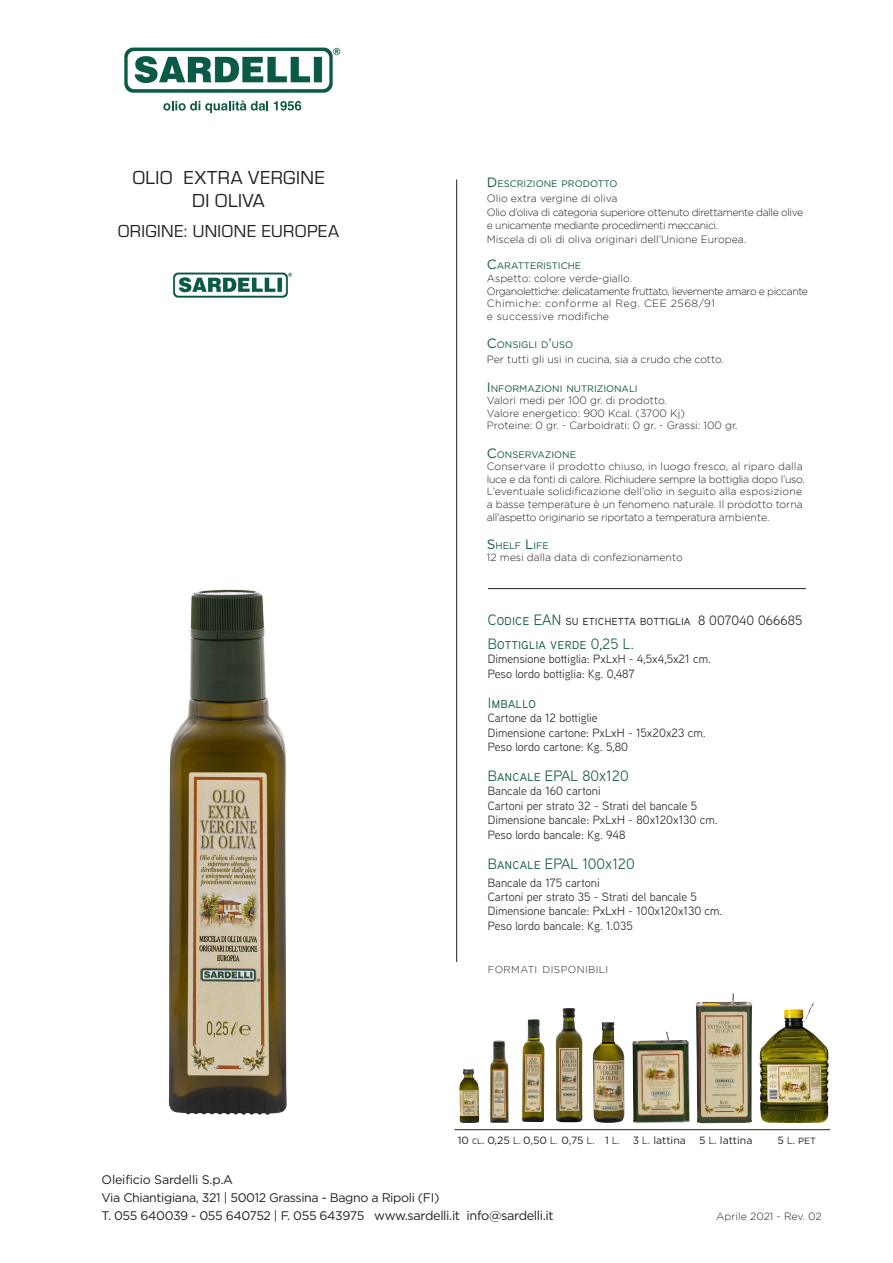
<style>
.page{position:relative;width:893px;height:1263px;background:#fff}
.page>*{position:absolute;margin:0;border:0;box-sizing:border-box;transform-origin:0 0}
.t1{font:19.5px "Eurostile";letter-spacing:.02em;color:#231f20}
.t2{font:18px "Eurostile";letter-spacing:.02em;color:#231f20}
.t3{font:15px "Aaux Next";color:#135846}
.t4{font:13.5px "Aaux Next";color:#231f20}
.t5{font:12.45px "Gotham";letter-spacing:-.03em;color:#231f20}
.t6{font:12px "Aaux Next";color:#231f20}
.t7{font:300 10.5px/12.6px "Gotham";letter-spacing:-.01em;color:#231f20}
.t8{font:300 10.5px "Gotham";letter-spacing:-.04em;color:#231f20}
.t9{font:300 10.5px "Gotham";letter-spacing:-.045em;color:#231f20}
.t10{font:300 10.5px "Gotham";letter-spacing:-.03em;color:#231f20}
.t11{font:300 10.5px "Gotham";letter-spacing:.01em;color:#231f20}
.t12{font:10.5px "Gotham";color:#231f20}
.t13{font:300 10.5px "Gotham";letter-spacing:.045em;color:#231f20}
.t14{font:300 10.5px "Gotham";letter-spacing:.015em;color:#231f20}
.t15{font:10.5px "Aaux Next";color:#231f20}
.t16{font:300 10.05px "Gotham";letter-spacing:.045em;color:#231f20}
.t17{font:9.45px "Gotham";color:#135846}
.t18{font:9px "Gotham";color:#231f20}
.s1{font-size:13.5px}
.s2{font-size:15px;color:#135846}
.s3{font-family:"Aaux Next"}
.s4{font-family:"Gotham"}
.s5{font-size:10.5px}
.s6{font-family:"Aaux Next";font-size:10.5px}
.s7{font-size:12.75px}
</style>
<div class="page">
<svg style="left:163px;top:101px;width:105px;height:12px"></svg>
<svg style="left:274px;top:101px;width:27px;height:10px"></svg>
<hr style="left:455px;top:1129px;width:375px;height:1px;background:#231f20">
<img style="left:124px;top:47px;width:217px;height:46px">
<hr style="left:456px;top:179px;width:1px;height:783px;background:#231f20">
<hr style="left:488px;top:588px;width:318px;height:1px;background:#231f20">
<img style="left:173px;top:272px;width:120px;height:26px">
<img style="left:169px;top:589px;width:118px;height:526px">
<img style="left:459px;top:1069px;width:20px;height:54px">
<img style="left:490px;top:1040px;width:19px;height:83px">
<img style="left:522px;top:1019px;width:18px;height:103px">
<img style="left:593px;top:1022px;width:14px;height:101px">
<img style="left:759px;top:1003px;width:54px;height:64px">
<img style="left:632px;top:1031px;width:58px;height:92px">
<img style="left:695px;top:993px;width:57px;height:130px">
<img style="left:556px;top:1008px;width:14px;height:114px">
<p class="t1" style="left:132px;top:164px;width:194px">OLIO EXTRA VERGINE</p>
<p class="t1" style="left:192px;top:187px;width:74px">DI OLIVA</p>
<p class="t2" style="left:118px;top:219px;width:223px">ORIGINE: UNIONE EUROPEA</p>
<p class="t17" style="left:487px;top:178px;width:132px"><span class="s1">D</span>ESCRIZIONE PRODOTTO</p>
<p class="t7" style="left:487px;top:192px;width:132px">Olio extra vergine di oliva</p>
<p class="t8" style="left:487px;top:206px;width:318px">Olio d’oliva di categoria superiore ottenuto direttamente dalle olive</p>
<p class="t8" style="left:487px;top:220px;width:233px">e unicamente mediante procedimenti meccanici.</p>
<p class="t7" style="left:487px;top:233px;width:261px">Miscela di oli di oliva originari dell’Unione Europea.</p>
<p class="t17" style="left:487px;top:261px;width:96px"><span class="s1">C</span>ARATTERISTICHE</p>
<p class="t7" style="left:487px;top:272px;width:147px">Aspetto: colore verde-giallo.</p>
<p class="t9" style="left:487px;top:285px;width:323px">Organolettiche: delicatamente fruttato, lievemente amaro e piccante</p>
<p class="t13" style="left:487px;top:298px;width:230px">Chimiche: conforme al Reg. CEE 2568/91</p>
<p class="t14" style="left:487px;top:310px;width:124px">e successive modifiche</p>
<p class="t17" style="left:487px;top:339px;width:88px"><span class="s1">C</span>ONSIGLI D<span class="s1">’</span>USO</p>
<p class="t7" style="left:487px;top:353px;width:238px">Per tutti gli usi in cucina, sia a crudo che cotto.</p>
<p class="t17" style="left:487px;top:383px;width:152px"><span class="s1">I</span> NFORMAZIONI NUTRIZIONALI</p>
<p class="t7" style="left:487px;top:394px;width:182px">Valori medi per 100 gr. di prodotto.</p>
<p class="t7" style="left:487px;top:407px;width:199px">Valore energetico: 900 Kcal. (3700 Kj)</p>
<p class="t7" style="left:487px;top:419px;width:252px">Proteine: 0 gr. - Carboidrati: 0 gr. - Grassi: 100 gr.</p>
<p class="t17" style="left:487px;top:449px;width:91px"><span class="s1">C</span>ONSERVAZIONE</p>
<p class="t11" style="left:487px;top:461px;width:317px">Conservare il prodotto chiuso, in luogo fresco, al riparo dalla</p>
<p class="t10" style="left:487px;top:473px;width:319px">luce e da fonti di calore. Richiudere sempre la bottiglia dopo l’uso.</p>
<p class="t7" style="left:487px;top:485px;width:317px">L’eventuale solidificazione dell’olio in seguito alla esposizione</p>
<p class="t7" style="left:487px;top:498px;width:317px">a basse temperature è un fenomeno naturale. Il prodotto torna all’aspetto originario se riportato a temperatura ambiente.</p>
<p class="t17" style="left:487px;top:540px;width:63px"><span class="s1">S</span>HELF <span class="s1">L</span>IFE</p>
<p class="t7" style="left:487px;top:551px;width:197px">12 mesi dalla data di confezionamento</p>
<p class="t4" style="left:488px;top:611px;width:316px"><span class="s2">Codice EAN</span> su etichetta bottiglia 8 007040 066685</p>
<p class="t3" style="left:488px;top:634px;width:148px">Bottiglia verde 0,25 L.</p>
<p class="t6" style="left:488px;top:651px;width:224px">Dimensione bottiglia: PxLxH - 4,5x4,5x21 cm.</p>
<p class="t6" style="left:488px;top:665px;width:148px">Peso lordo bottiglia: Kg. 0,487</p>
<p class="t3" style="left:488px;top:692px;width:50px">Imballo</p>
<p class="t6" style="left:488px;top:710px;width:111px">Cartone da 12 bottiglie</p>
<p class="t6" style="left:488px;top:724px;width:219px">Dimensione cartone: PxLxH - 15x20x23 cm.</p>
<p class="t6" style="left:488px;top:739px;width:142px">Peso lordo cartone: Kg. 5,80</p>
<p class="t3" style="left:488px;top:766px;width:142px">Bancale EPAL 80x120</p>
<p class="t6" style="left:488px;top:783px;width:114px">Bancale da 160 cartoni</p>
<p class="t6" style="left:488px;top:797px;width:211px">Cartoni per strato 32 - Strati del bancale 5</p>
<p class="t6" style="left:488px;top:812px;width:231px">Dimensione bancale: PxLxH - 80x120x130 cm.</p>
<p class="t6" style="left:488px;top:826px;width:139px">Peso lordo bancale: Kg. 948</p>
<p class="t3" style="left:488px;top:853px;width:148px">Bancale EPAL 100x120</p>
<p class="t6" style="left:488px;top:874px;width:113px">Bancale da 175 cartoni</p>
<p class="t6" style="left:488px;top:889px;width:211px">Cartoni per strato 35 - Strati del bancale 5</p>
<p class="t6" style="left:488px;top:903px;width:236px">Dimensione bancale: PxLxH - 100x120x130 cm.</p>
<p class="t6" style="left:488px;top:917px;width:146px">Peso lordo bancale: Kg. 1.035</p>
<p class="t16" style="left:488px;top:963px;width:122px">FORMATI DISPONIBILI</p>
<p class="t12" style="left:458px;top:1134px;width:138px">10 <span class="s3">cl</span>. 0,25 <span class="s3">L.</span> 0,50 <span class="s3">L.</span> 0,75 <span class="s3">L.</span></p>
<p class="t15" style="left:605px;top:1133px;width:16px"><span class="s4">1</span> L.</p>
<p class="t12" style="left:699px;top:1134px;width:55px">5 <span class="s3">L</span>. lattina</p>
<p class="t18" style="left:777px;top:1135px;width:40px"><span class="s5">5</span> <span class="s6">L</span><span class="s5">.</span> PET</p>
<p class="t12" style="left:633px;top:1134px;width:55px">3 <span class="s3">L.</span> lattina</p>
<p class="t5" style="left:102px;top:1173px;width:133px">Oleificio Sardelli S.p.A</p>
<p class="t5" style="left:102px;top:1191px;width:339px">Via Chiantigiana, 321 | 50012 Grassina - Bagno a Ripoli (FI)</p>
<p class="t5" style="left:102px;top:1209px;width:454px">T. 055 640039 - 055 640752 | F. 055 643975 <span class="s7">www.sardelli.it info@sardelli.it</span></p>
<p class="t7" style="left:716px;top:1210px;width:107px">Aprile 2021 - Rev. 02</p>
</div>
